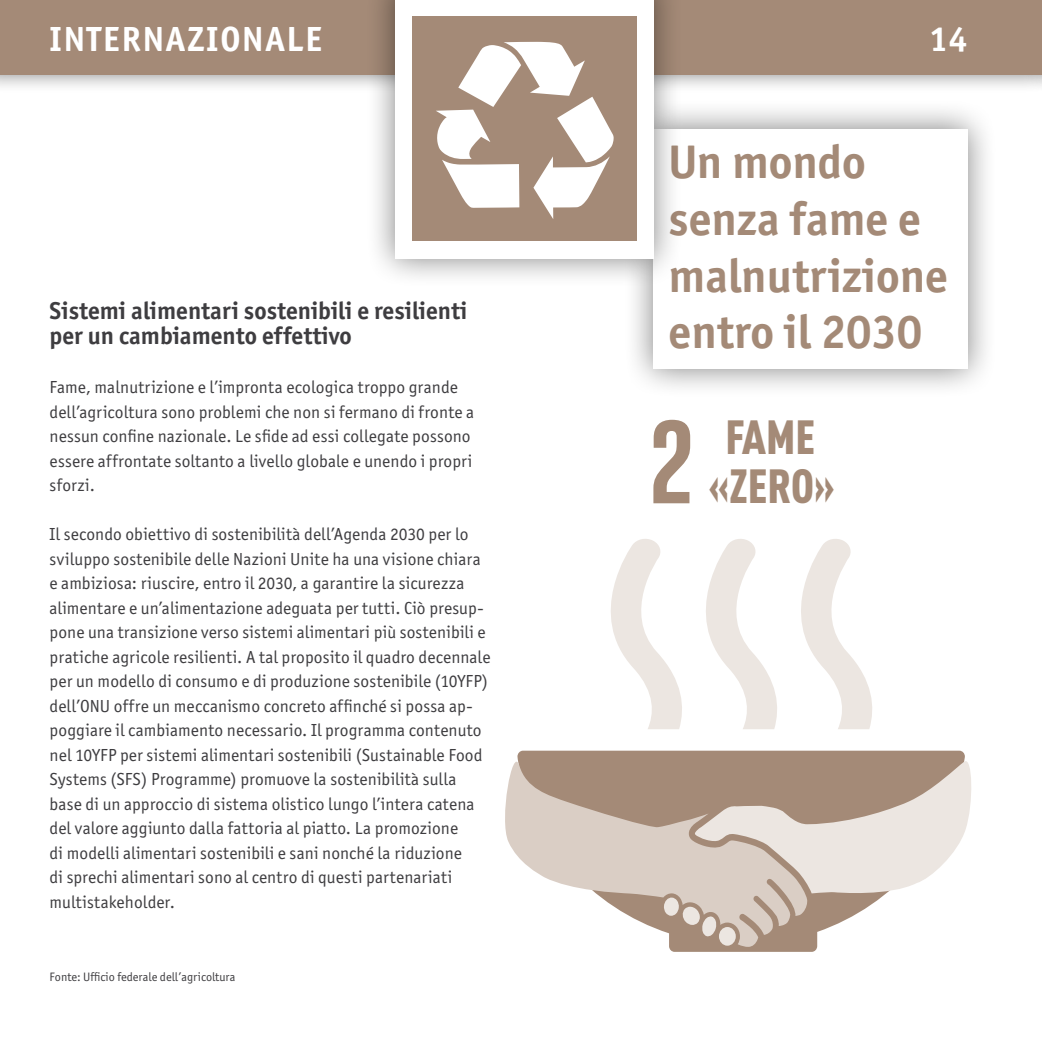
<style>
.page{position:relative;width:1042px;height:1042px;background:#fff}
.page>*{position:absolute;margin:0;border:0;box-sizing:border-box;transform-origin:0 0}
.t1{font:700 47.25px/56.7px "Officina Sans ITC Std";color:#a48a77}
.t2{font:900 condensed 47.25px/49px "DIN Pro";color:#a48a77;text-align:center}
.t3{font:700 35px "Officina Sans ITC Std";letter-spacing:.05em;color:#fff}
.t4{font:700 24.5px/24.5px "Officina Sans ITC Std";color:#3e3d40}
.t5{font:17.5px/24.5px "Officina Sans ITC Std";letter-spacing:.01em;color:#3e3d40}
.t6{font:12.25px "Officina Sans ITC Std";color:#3e3d40}
</style>
<div class="page">
<div style="left:623px;top:98px;width:374px;height:301px;background:#000;opacity:.5"></div>
<div style="left:653px;top:129px;width:314px;height:239px;background:#fff"></div>
<div style="left:0;top:0;width:1042px;height:94px;background:#000;opacity:.5"></div>
<div style="left:0;top:0;width:1042px;height:74px;background:#a48a77"></div>
<div style="left:365px;top:0;width:318px;height:289px;background:#000;opacity:.5"></div>
<div style="left:395px;top:0;width:258px;height:258px;background:#fff"></div>
<svg style="left:611px;top:539px;width:261px;height:190px"></svg>
<svg style="left:669px;top:750px;width:296px;height:202px"></svg>
<svg style="left:505px;top:750px;width:302px;height:197px"></svg>
<svg style="left:718px;top:926px;width:18px;height:20px"></svg>
<svg style="left:663px;top:755px;width:308px;height:181px;background:#cfc0b6"></svg>
<div style="left:719px;top:927px;width:17px;height:18px;background:#ece6e1;border-radius:50%"></div>
<div style="left:413px;top:17px;width:224px;height:224px;background:#a48a77"></div>
<svg style="left:436px;top:42px;width:178px;height:177px"></svg>
<svg style="left:653px;top:420px;width:37px;height:83px"></svg>
<h2 class="t3" style="left:50px;top:17px;width:274px">INTERNAZIONALE</h2>
<h3 class="t4" style="left:50px;top:299px;width:419px">Sistemi alimentari sostenibili e resilienti per un cambiamento effettivo</h3>
<p class="t5" style="left:50px;top:375px;width:426px">Fame, malnutrizione e l’impronta ecologica troppo grande dell’agricoltura sono problemi che non si fermano di fronte a nessun confine nazionale. Le sfide ad essi collegate possono essere affrontate soltanto a livello globale e unendo i propri sforzi.</p>
<p class="t5" style="left:50px;top:522px;width:442px">Il secondo obiettivo di sostenibilità dell’Agenda 2030 per lo sviluppo sostenibile delle Nazioni Unite ha una visione chiara e ambiziosa: riuscire, entro il 2030, a garantire la sicurezza alimentare e un’alimentazione adeguata per tutti. Ciò presup&shy;pone una transizione verso sistemi alimentari più sostenibili e pratiche agricole resilienti. A tal proposito il quadro decennale per un modello di consumo e di produzione sostenibile (10YFP) dell’ONU offre un meccanismo concreto affinché si possa ap&shy;poggiare il cambiamento necessario. Il programma contenuto nel 10YFP per sistemi alimentari sostenibili (Sustainable Food Systems (SFS) Programme) promuove la sostenibilità sulla base di un approccio di sistema olistico lungo l’intera catena del valore aggiunto dalla fattoria al piatto. La promozione<br>di modelli alimentari sostenibili e sani nonché la riduzione<br>di sprechi alimentari sono al centro di questi partenariati multistakeholder.</p>
<p class="t6" style="left:50px;top:970px;width:187px">Fonte: Ufficio federale dell’agricoltura</p>
<h2 class="t3" style="left:929px;top:17px;width:39px">14</h2>
<h1 class="t1" style="left:668px;top:133px;width:281px">Un mondo senza fame e malnutrizione entro il 2030</h1>
<h1 class="t2" style="left:708px;top:408px;width:128px">FAME «ZERO»</h1>
</div>
